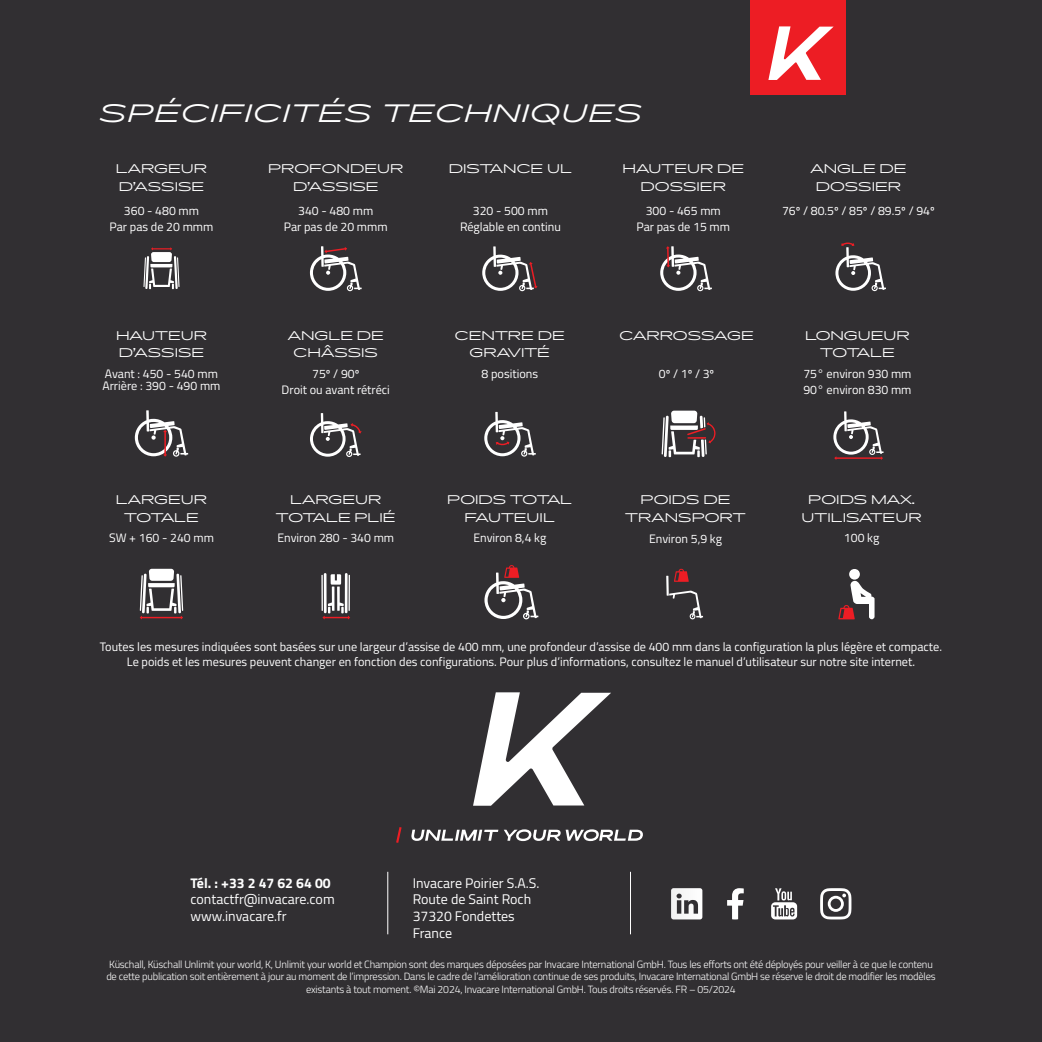
<style>
.page{position:relative;width:1042px;height:1042px;background:#312f32}
.page>*{position:absolute;margin:0;border:0;box-sizing:border-box;transform-origin:0 0}
.t1{font:italic 300 24.5px "Pano";letter-spacing:.06em;color:#fff}
.t2{font:14px/16.8px "Titillium Web";color:#fff}
.t3{font:700 14px "Titillium Web";color:#fff}
.t4{font:12.25px/15.8px "Titillium Web";color:#fff;text-align:center}
.t5{font:300 12.25px/17.2px "Pano";color:#fff;text-align:center}
.t6{font:300 10.5px/12.6px "Titillium Web";letter-spacing:-.02em;color:#fff;text-align:center}
</style>
<div class="page">
<div style="left:750px;top:0;width:95px;height:94px;background:#ed1d24"></div>
<svg style="left:768px;top:26px;width:65px;height:54px"></svg>
<svg style="left:135px;top:410px;width:53px;height:47px"></svg>
<svg style="left:140px;top:569px;width:43px;height:50px"></svg>
<svg style="left:143px;top:247px;width:36px;height:42px"></svg>
<svg style="left:310px;top:413px;width:52px;height:44px"></svg>
<svg style="left:321px;top:573px;width:29px;height:46px"></svg>
<svg style="left:310px;top:246px;width:52px;height:45px"></svg>
<svg style="left:484px;top:565px;width:54px;height:54px"></svg>
<svg style="left:482px;top:246px;width:55px;height:45px"></svg>
<svg style="left:484px;top:412px;width:52px;height:45px"></svg>
<svg style="left:660px;top:246px;width:52px;height:45px"></svg>
<svg style="left:666px;top:568px;width:37px;height:51px"></svg>
<svg style="left:661px;top:411px;width:55px;height:46px"></svg>
<svg style="left:835px;top:242px;width:51px;height:49px"></svg>
<svg style="left:833px;top:411px;width:50px;height:49px"></svg>
<svg style="left:838px;top:569px;width:36px;height:50px"></svg>
<svg style="left:473px;top:692px;width:138px;height:114px"></svg>
<svg style="left:411px;top:829px;width:87px;height:12px"></svg>
<svg style="left:504px;top:829px;width:139px;height:12px"></svg>
<svg style="left:396px;top:827px;width:6px;height:16px"></svg>
<hr style="left:387px;top:872px;width:1px;height:62px;background:#fff">
<hr style="left:630px;top:872px;width:1px;height:62px;background:#fff">
<svg style="left:727px;top:888px;width:17px;height:31px"></svg>
<svg style="left:820px;top:888px;width:31px;height:31px"></svg>
<svg style="left:671px;top:888px;width:31px;height:31px"></svg>
<svg style="left:771px;top:888px;width:26px;height:31px"></svg>
<h1 class="t1" style="left:99px;top:96px;width:544px">SPÉCIFICITÉS TECHNIQUES</h1>
<p class="t5" style="left:116px;top:160px;width:93px;text-align:left">LARGEUR<br>D’ASSISE</p>
<p class="t4" style="left:110px;top:202px;width:105px">360 - 480 mm<br>Par pas de 20 mmm</p>
<p class="t5" style="left:268px;top:160px;width:137px">PROFONDEUR<br>D’ASSISE</p>
<p class="t4" style="left:284px;top:202px;width:105px">340 - 480 mm<br>Par pas de 20 mmm</p>
<p class="t5" style="left:449px;top:160px;width:125px">DISTANCE UL</p>
<p class="t4" style="left:460px;top:202px;width:102px">320 - 500 mm<br>Réglable en continu</p>
<p class="t5" style="left:622px;top:160px;width:123px">HAUTEUR DE<br>DOSSIER</p>
<p class="t4" style="left:636px;top:202px;width:95px">300 - 465 mm<br>Par pas de 15 mm</p>
<p class="t5" style="left:810px;top:160px;width:98px">ANGLE DE<br>DOSSIER</p>
<p class="t4" style="left:782px;top:202px;width:154px">76º / 80.5º / 85º / 89.5º / 94º</p>
<p class="t5" style="left:116px;top:327px;width:92px;text-align:left">HAUTEUR<br>D’ASSISE</p>
<p class="t4" style="left:102px;top:367px;width:120px;line-height:12.2px;text-align:left">Avant : 450 - 540 mm<br>Arrière : 390 - 490 mm</p>
<p class="t5" style="left:288px;top:327px;width:98px">ANGLE DE<br>CHÂSSIS</p>
<p class="t4" style="left:282px;top:365px;width:110px">75º / 90º<br>Droit ou avant rétréci</p>
<p class="t5" style="left:455px;top:327px;width:111px">CENTRE DE<br>GRAVITÉ</p>
<p class="t4" style="left:481px;top:365px;width:58px">8 positions</p>
<p class="t5" style="left:619px;top:327px;width:136px">CARROSSAGE</p>
<p class="t4" style="left:659px;top:365px;width:57px">0º / 1º / 3º</p>
<p class="t5" style="left:805px;top:327px;width:106px">LONGUEUR<br>TOTALE</p>
<p class="t4" style="left:803px;top:365px;width:110px;text-align:left">75° environ 930 mm<br>90° environ 830 mm</p>
<p class="t5" style="left:116px;top:491px;width:93px">LARGEUR<br>TOTALE</p>
<p class="t4" style="left:109px;top:530px;width:106px">SW + 160 - 240 mm</p>
<p class="t5" style="left:276px;top:491px;width:121px">LARGEUR<br>TOTALE PLIÉ</p>
<p class="t4" style="left:277px;top:530px;width:118px">Environ 280 - 340 mm</p>
<p class="t5" style="left:447px;top:491px;width:127px">POIDS TOTAL<br>FAUTEUIL</p>
<p class="t4" style="left:473px;top:530px;width:74px">Environ 8,4 kg</p>
<p class="t5" style="left:625px;top:491px;width:122px;line-height:18px">POIDS DE<br>TRANSPORT</p>
<p class="t4" style="left:649px;top:530px;width:74px">Environ 5,9 kg</p>
<p class="t5" style="left:801px;top:491px;width:122px">POIDS MAX.<br>UTILISATEUR</p>
<p class="t4" style="left:844px;top:530px;width:37px">100 kg</p>
<p class="t4" style="left:100px;top:638px;width:843px">Toutes les mesures indiquées sont basées sur une largeur d’assise de 400 mm, une profondeur d’assise de 400 mm dans la configuration la plus légère et compacte.<br>Le poids et les mesures peuvent changer en fonction des configurations. Pour plus d’informations, consultez le manuel d’utilisateur sur notre site internet.</p>
<p class="t3" style="left:190px;top:872px;width:142px">Tél. : +33 2 47 62 64 00</p>
<p class="t2" style="left:190px;top:890px;width:146px">contactfr@invacare.com www.invacare.fr</p>
<p class="t2" style="left:413px;top:873px;width:128px">Invacare Poirier S.A.S.<br>Route de Saint Roch<br>37320 Fondettes<br>France</p>
<p class="t6" style="left:106px;top:957px;width:831px">Küschall, Küschall Unlimit your world, K, Unlimit your world et Champion sont des marques déposées par Invacare International GmbH. Tous les efforts ont été déployés pour veiller à ce que le contenu de cette publication soit entièrement à jour au moment de l’impression. Dans le cadre de l’amélioration continue de ses produits, Invacare International GmbH se réserve le droit de modifier les modèles existants à tout moment. ©Mai 2024, Invacare International GmbH. Tous droits réservés. FR – 05/2024</p>
</div>
